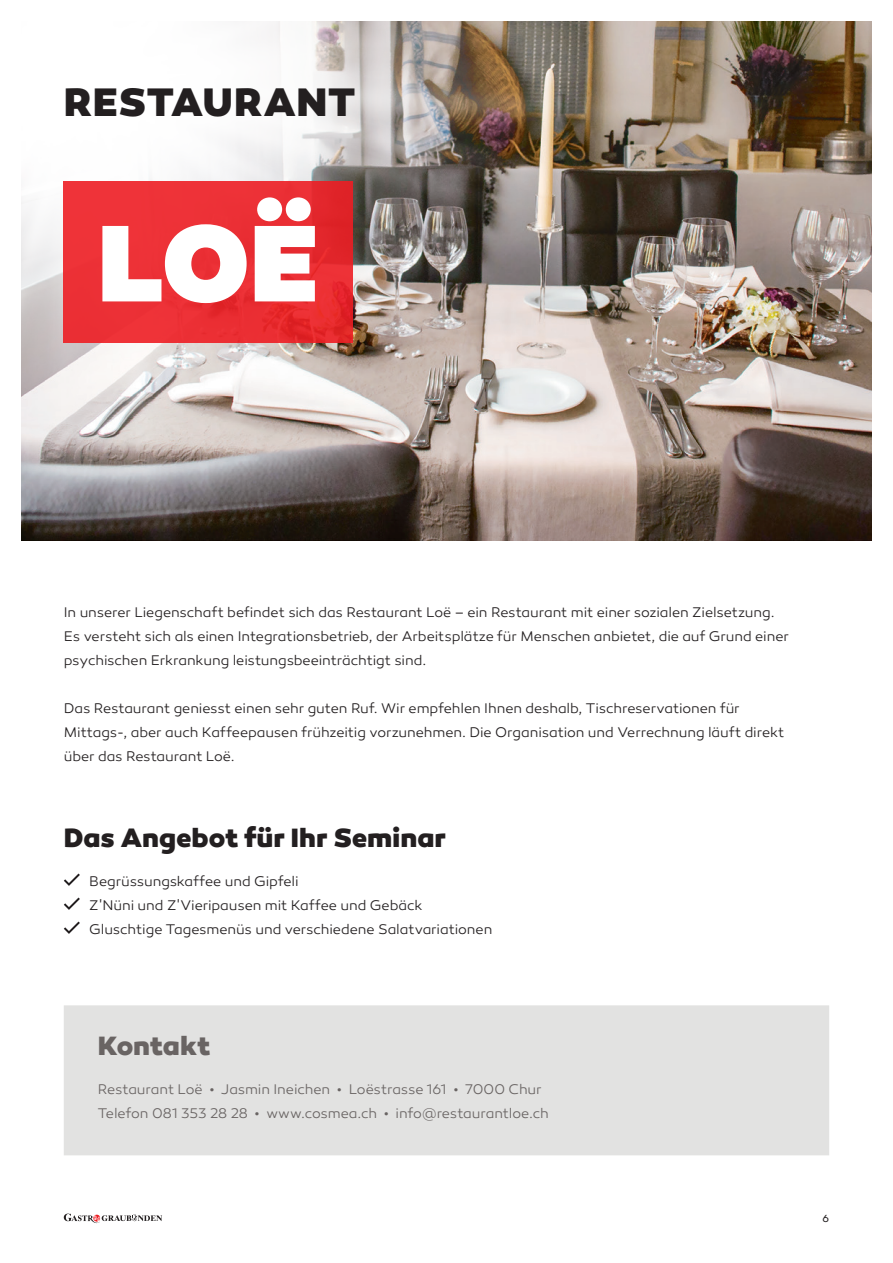
<style>
.page{position:relative;width:893px;height:1263px;background:#fff}
.page>*{position:absolute;margin:0;border:0;box-sizing:border-box;transform-origin:0 0}
.t1{font:900 111px "Canaro";color:#fff}
.t2{font:800 40.5px "Canaro";letter-spacing:.02em;color:#231f20}
.t3{font:800 27px "Canaro";color:#231f20}
.t4{font:800 27px "Canaro";color:#696463}
.t5{font:300 14.25px/24px "Canaro";letter-spacing:-.005em;color:#231f20}
.t6{font:300 14.25px/24px "Canaro";letter-spacing:-.005em;color:#696463}
.t7{font:10.5px "Canaro";color:#231f20}
</style>
<div class="page">
<svg style="left:64px;top:1213px;width:98px;height:10px"></svg>
<img style="left:21px;top:21px;width:851px;height:519px">
<div style="left:64px;top:181px;width:289px;height:161px;background:linear-gradient(to right,#f0343a,#e5292e)"></div>
<div style="left:64px;top:1005px;width:765px;height:150px;background:#e2e2e1"></div>
<svg style="left:64px;top:873px;width:16px;height:13px"></svg>
<svg style="left:64px;top:897px;width:16px;height:13px"></svg>
<svg style="left:64px;top:921px;width:16px;height:13px"></svg>
<h2 class="t2" style="left:64px;top:76px;width:293px">RESTAURANT</h2>
<h1 class="t1" style="left:98px;top:191px;width:222px">LOË</h1>
<p class="t5" style="left:64px;top:601px;width:727px">In unserer Liegenschaft befindet sich das Restaurant Loë – ein Restaurant mit einer sozialen Zielsetzung.<br>Es versteht sich als einen Integrationsbetrieb, der Arbeitsplätze für Menschen anbietet, die auf Grund einer psychischen Erkrankung leistungsbeeinträchtigt sind.</p>
<p class="t5" style="left:64px;top:697px;width:722px">Das Restaurant geniesst einen sehr guten Ruf. Wir empfehlen Ihnen deshalb, Tischreservationen für<br>Mittags-, aber auch Kaffeepausen frühzeitig vorzunehmen. Die Organisation und Verrechnung läuft direkt über das Restaurant Loë.</p>
<h3 class="t3" style="left:64px;top:820px;width:384px">Das Angebot für Ihr Seminar</h3>
<p class="t5" style="left:89px;top:869px;width:405px">Begrüssungskaffee und Gipfeli<br>Z'Nüni und Z'Vieripausen mit Kaffee und Gebäck<br>Gluschtige Tagesmenüs und verschiedene Salatvariationen</p>
<h3 class="t4" style="left:98px;top:1029px;width:114px">Kontakt</h3>
<p class="t6" style="left:98px;top:1078px;width:453px">Restaurant Loë • Jasmin Ineichen • Loëstrasse 161 • 7000 Chur<br>Telefon 081 353 28 28 • www.cosmea.ch • info@restaurantloe.ch</p>
<p class="t7" style="left:823px;top:1212px;width:8px">6</p>
</div>
